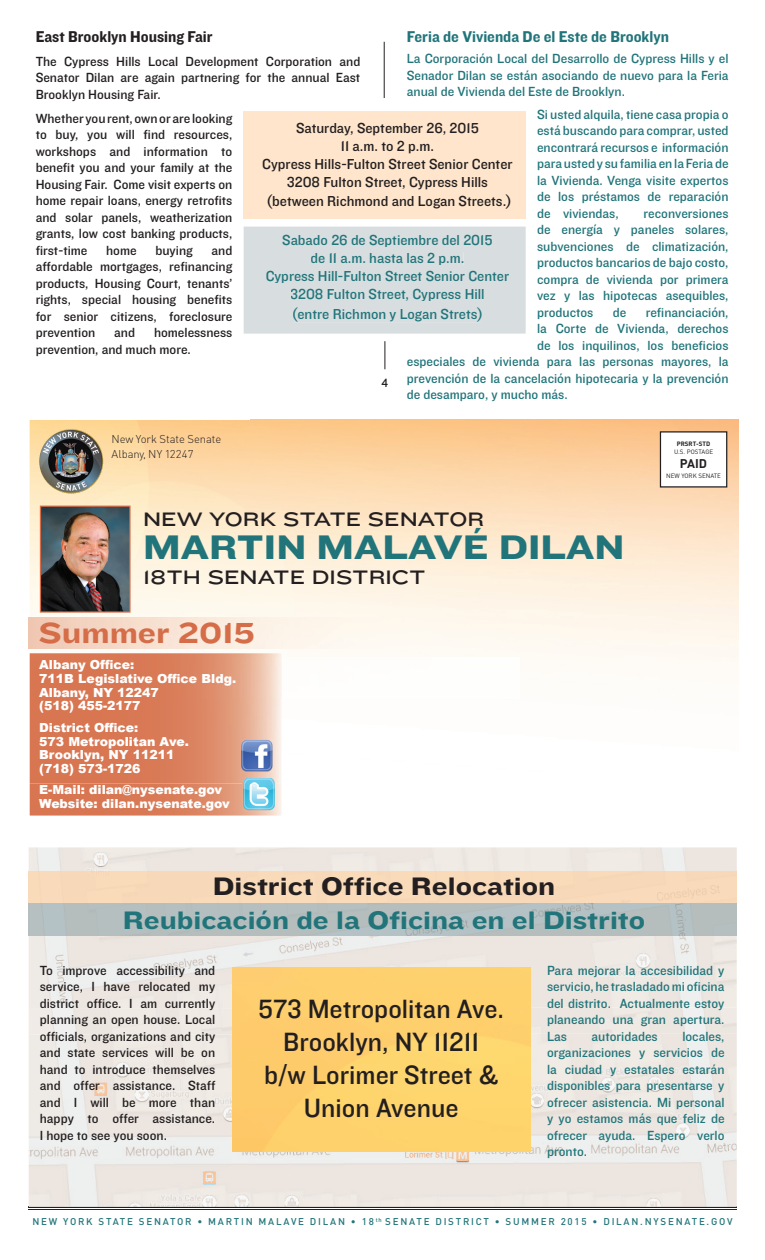
<style>
.page{position:relative;width:765px;height:1260px;background:#fff}
.page>*{position:absolute;margin:0;border:0;box-sizing:border-box;transform-origin:0 0}
.t1{font:35.38px "Knockout HTF53 Heviweight";color:#21757a}
.t2{font:30px "Knockout HTF53 Heviweight";color:#d56d49}
.t3{font:27.5px/33px "Knockout HTF31 Junior Middlewt";color:#231f20;text-align:center}
.t4{font:26.25px "Knockout HTF53 Heviweight";color:#21757a}
.t5{font:26.25px "Knockout HTF53 Heviweight";color:#231f20}
.t6{font:20.25px "Knockout HTF34 Junior Sumo";color:#231f20}
.t7{font:16.25px "Knockout HTF51 Middleweight";color:#21757a}
.t8{font:16.25px "Knockout HTF51 Middleweight";color:#231f20}
.t9{font:15px/18px "Knockout HTF31 Junior Middlewt";color:#21757a;text-align:center}
.t10{font:15px/18.1px "Knockout HTF31 Junior Middlewt";color:#231f20;text-align:center}
.t11{font:13.75px/16.5px "Knockout HTF31 Junior Middlewt";color:#21757a;text-align:justify}
.t12{font:13.75px/16.5px "Knockout HTF31 Junior Middlewt";color:#231f20;text-align:justify}
.t13{font:900 12.5px/13.8px "Arial";color:#fff}
.t14{font:700 12.5px "DIN";color:#231f20}
.t15{font:12.5px "Knockout HTF31 Junior Middlewt";color:#231f20}
.t16{font:300 11.25px/15px "DIN";letter-spacing:-.005em;color:#231f20}
.t17{font:500 9.75px "DIN";letter-spacing:.18em;color:#21757a}
.t18{font:6.25px "DIN";color:#231f20}
.t19{font:700 6.25px "DIN";color:#231f20}
</style>
<div class="page">
<img style="left:30px;top:420px;width:43px;height:229px">
<img style="left:251px;top:420px;width:487px;height:245px">
<img style="left:73px;top:420px;width:178px;height:229px">
<div style="left:660px;top:432px;width:67px;height:55px;background:#fff"></div>
<div style="left:660px;top:431px;width:67px;height:57px;border:1px solid #231f20"></div>
<img style="left:39px;top:429px;width:31px;height:58px">
<img style="left:42px;top:508px;width:87px;height:103px">
<div style="left:40px;top:506px;width:91px;height:107px;border:1px solid #d56d49"></div>
<hr style="left:29px;top:1207px;width:708px;height:1px;background:#231f20">
<hr style="left:29px;top:1209px;width:708px;height:1px;background:#231f20">
<img style="left:29px;top:847px;width:708px;height:360px">
<img style="left:30px;top:1009px;width:202px;height:26px">
<img style="left:530px;top:1008px;width:207px;height:25px">
<div style="left:232px;top:968px;width:298px;height:184px;background:#fed16d"></div>
<hr style="left:384px;top:42px;width:1px;height:56px;background:#231f20">
<img style="left:282px;top:657px;width:238px;height:8px">
<hr style="left:29px;top:618px;width:1px;height:30px;background:#efc6b1">
<img style="left:30px;top:618px;width:392px;height:30px">
<svg style="left:30px;top:784px;width:252px;height:32px;background:#db8463"></svg>
<img style="left:30px;top:653px;width:252px;height:131px">
<img style="left:241px;top:739px;width:33px;height:33px">
<img style="left:242px;top:778px;width:33px;height:33px">
<hr style="left:737px;top:903px;width:1px;height:33px;background:#becacd">
<img style="left:29px;top:872px;width:708px;height:64px">
<hr style="left:737px;top:872px;width:1px;height:31px;background:#fee0c0">
<div style="left:244px;top:112px;width:282px;height:107px;background:#fee5cb"></div>
<div style="left:244px;top:227px;width:282px;height:107px;background:#d8dee0"></div>
<div style="left:283px;top:234px;width:209px;height:13px;background:#d8dee0"></div>
<div style="left:311px;top:252px;width:152px;height:13px;background:#d8dee0"></div>
<div style="left:266px;top:270px;width:243px;height:13px;background:#d8dee0"></div>
<div style="left:291px;top:288px;width:193px;height:13px;background:#d8dee0"></div>
<div style="left:293px;top:307px;width:189px;height:15px;background:#d8dee0"></div>
<svg style="left:385px;top:341px;width:1px;height:28px"></svg>
<p class="t8" style="left:36px;top:28px;width:179px">East Brooklyn Housing Fair</p>
<p class="t12" style="left:36px;top:53px;width:326px">The Cypress Hills Local Development Corporation and Senator Dilan are again partnering for the annual East Brooklyn Housing Fair.</p>
<p class="t12" style="left:36px;top:110px;width:198px">Whether you rent, own or are looking to buy, you will find resources, workshops and information to benefit you and your family at the Housing Fair. Come visit experts on home repair loans, energy retrofits and solar panels, weatherization grants, low cost banking products, first-time</p>
<p class="t7" style="left:407px;top:28px;width:264px">Feria de Vivienda De el Este de Brooklyn</p>
<p class="t11" style="left:407px;top:51px;width:323px">La Corporación Local del Desarrollo de Cypress Hills y el Senador Dilan se están asociando de nuevo para la Feria anual de Vivienda del Este de Brooklyn.</p>
<p class="t11" style="left:537px;top:106px;width:193px">Si usted alquila, tiene casa propia o está buscando para comprar, usted encontrará recursos e información para usted y su familia en la Feria de la Vivienda. Venga visite expertos de los préstamos de reparación de viviendas,</p>
<p class="t10" style="left:262px;top:120px;width:252px">Saturday, September 26, 2015<br>11 a.m. to 2 p.m.<br>Cypress Hills-Fulton Street Senior Center<br>3208 Fulton Street, Cypress Hills (between Richmond and Logan Streets.)</p>
<p class="t9" style="left:266px;top:231px;width:245px">Sabado 26 de Septiembre del 2015<br>de 11 a.m. hasta las 2 p.m.<br>Cypress Hill-Fulton Street Senior Center 3208 Fulton Street, Cypress Hill</p>
<p class="t9" style="left:292px;top:306px;width:193px">(entre Richmon y Logan Strets)</p>
<p class="t11" style="left:537px;top:205px;width:193px;text-indent:106px">reconversiones de energía y paneles solares, subvenciones de climatización, productos bancarios de bajo costo, compra de vivienda por primera vez y las hipotecas asequibles, productos</p>
<p class="t12" style="left:36px;top:242px;width:198px;text-indent:176px">and affordable mortgages, refinancing products, Housing Court, tenants’ rights, special housing benefits for senior citizens, foreclosure prevention</p>
<p class="t12" style="left:106px;top:242px;width:32px">home</p>
<p class="t12" style="left:155px;top:242px;width:39px">buying</p>
<p class="t11" style="left:613px;top:304px;width:15px">de</p>
<p class="t11" style="left:646px;top:304px;width:84px">refinanciación,</p>
<p class="t11" style="left:537px;top:321px;width:193px">la Corte de Vivienda, derechos</p>
<p class="t11" style="left:537px;top:337px;width:193px">de los inquilinos, los beneficios</p>
<p class="t11" style="left:407px;top:354px;width:323px">especiales de vivienda para las personas mayores, la</p>
<p class="t11" style="left:407px;top:370px;width:323px">prevención de la cancelación hipotecaria y la prevención</p>
<p class="t11" style="left:407px;top:387px;width:162px">de desamparo, y mucho más.</p>
<p class="t12" style="left:36px;top:325px;width:198px;text-indent:118px">homelessness prevention, and much more.</p>
<p class="t12" style="left:114px;top:325px;width:22px">and</p>
<p class="t15" style="left:381px;top:376px;width:8px">4</p>
<p class="t16" style="left:112px;top:431px;width:111px">New York State Senate<br>Albany, NY 12247</p>
<h3 class="t6" style="left:143px;top:507px;width:343px">NEW YORK STATE SENATOR</h3>
<h1 class="t1" style="left:143px;top:528px;width:483px">MARTIN MALAVÉ DILAN</h1>
<h3 class="t6" style="left:143px;top:566px;width:284px">18TH SENATE DISTRICT</h3>
<h2 class="t2" style="left:39px;top:616px;width:218px">Summer 2015</h2>
<p class="t13" style="left:39px;top:657px;width:199px">Albany Office:<br>711B Legislative Office Bldg.<br>Albany, NY 12247<br>(518) 455-2177</p>
<p class="t13" style="left:39px;top:720px;width:151px">District Office:<br>573 Metropolitan Ave.<br>Brooklyn, NY 11211 (718) 573-1726</p>
<p class="t13" style="left:39px;top:783px;width:192px">E-Mail: dilan@nysenate.gov<br>Website: dilan.nysenate.gov</p>
<p class="t19" style="left:677px;top:440px;width:35px">PRSRT-STD</p>
<p class="t18" style="left:674px;top:448px;width:41px">U.S. POSTAGE</p>
<p class="t14" style="left:680px;top:455px;width:29px">PAID</p>
<p class="t18" style="left:666px;top:471px;width:56px">NEW YORK SENATE</p>
<h3 class="t5" style="left:213px;top:872px;width:344px">District Office Relocation</h3>
<h3 class="t4" style="left:123px;top:906px;width:524px">Reubicación de la Oficina en el Distrito</h3>
<p class="t12" style="left:40px;top:962px;width:177px">To improve accessibility and service, I have relocated my district office. I am currently planning an open house. Local officials, organizations and city and state services will be on hand to introduce themselves and offer assistance. Staff and I will be more than happy to offer assistance.<br>I hope to see you soon.</p>
<p class="t11" style="left:547px;top:962px;width:179px">Para mejorar la accesibilidad y servicio, he trasladado mi oficina del distrito. Actualmente estoy planeando una gran apertura.<br>Las</p>
<h3 class="t3" style="left:258px;top:993px;width:247px">573 Metropolitan Ave.<br>Brooklyn, NY 11211<br>b/w Lorimer Street &amp;<br>Union Avenue</h3>
<p class="t11" style="left:547px;top:1028px;width:179px;text-indent:135px">locales, organizaciones y servicios de la ciudad y estatales estarán disponibles para presentarse y ofrecer asistencia. Mi personal y yo estamos más que feliz de ofrecer ayuda. Espero verlo pronto.</p>
<p class="t11" style="left:592px;top:1028px;width:68px">autoridades</p>
<p class="t17" style="left:32px;top:1215px;width:702px">NEW YORK STATE SENATOR • MARTIN MALAVE DILAN • 18 <sup>th</sup> SENATE DISTRICT • SUMMER 2015 • DILAN.NYSENATE.GOV</p>
</div>
